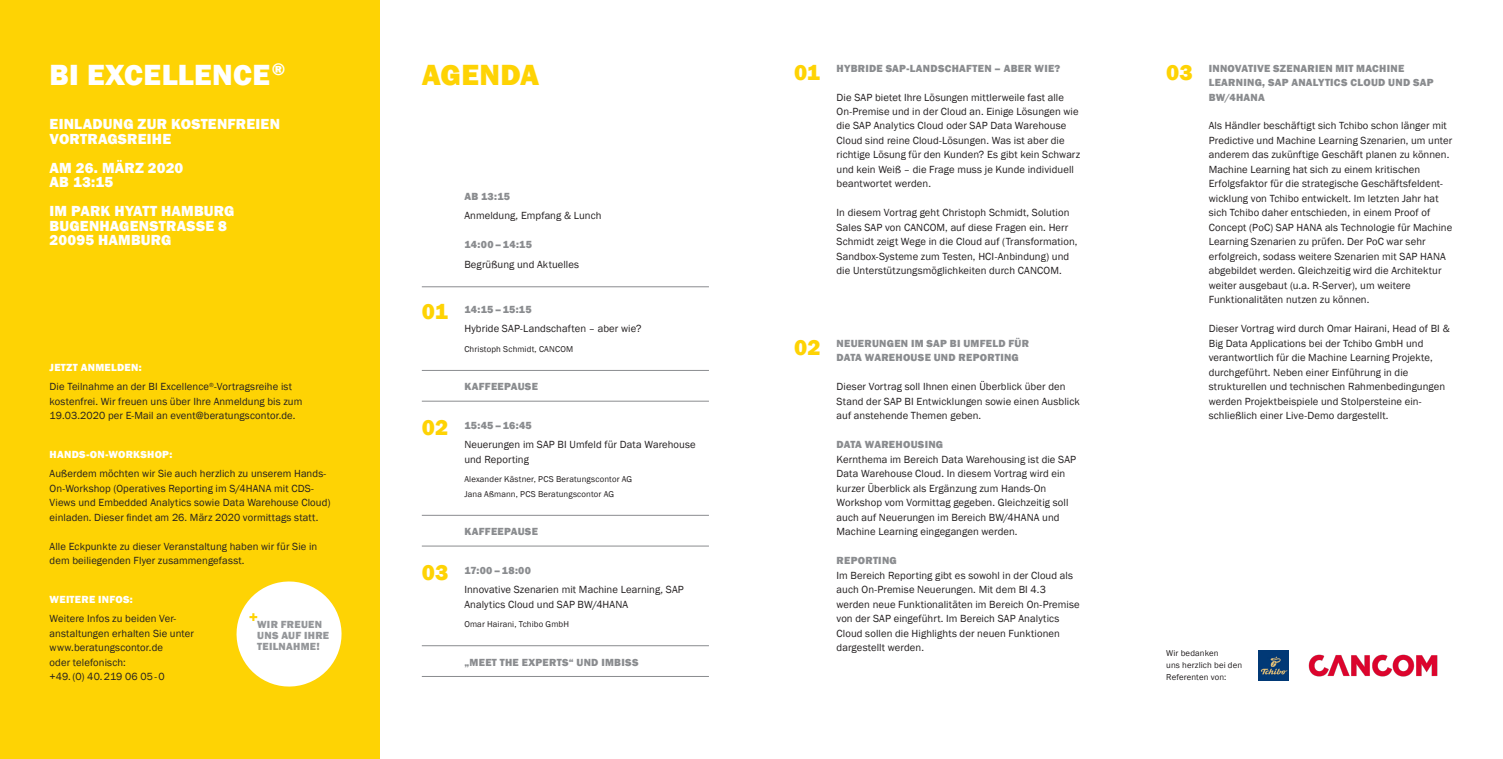
<style>
.page{position:relative;width:1503px;height:759px;background:#fff}
.page>*{position:absolute;margin:0;border:0;box-sizing:border-box;transform-origin:0 0}
.t1{font:800 30px "Franklin Gothic";letter-spacing:.015em;color:#fff}
.t2{font:800 30px "Franklin Gothic";letter-spacing:.01em;color:#fed304}
.Agenda___Kennziffer{font:800 22.5px "Franklin Gothic";letter-spacing:.005em;color:#fed304}
.t3{font:800 15px/14.5px "Franklin Gothic";letter-spacing:.015em;color:#fff}
.Fließtext{font:10.62px/14.5px "Franklin Gothic";letter-spacing:.01em;color:#231f20}
.Agenda___Pause{font:800 10.62px/14.5px "Franklin Gothic";letter-spacing:.025em;color:#8a8c8f}
.Agenda___Fließtext{font:10.62px/14.5px "Franklin Gothic";letter-spacing:.01em;color:#231f20}
.Agenda___Uhrzeit{font:800 10.62px "Franklin Gothic";letter-spacing:.03em;color:#8a8c8f}
.t4{font:800 10.62px "Franklin Gothic";letter-spacing:.025em;color:#fff}
.t5{font:800 10.62px/10.6px "Franklin Gothic";letter-spacing:.025em;color:#949699}
.Agenda___Fließtext-2{font:8.75px/14.5px "Franklin Gothic";letter-spacing:.015em;color:#231f20}
.Kontaktdaten{font:8.75px/11.9px "Franklin Gothic";letter-spacing:.015em;color:#231f20}
</style>
<div class="page">
<div style="left:0;top:0;width:379px;height:758px;background:#fed304"></div>
<svg style="left:236px;top:581px;width:106px;height:106px"></svg>
<hr style="left:422px;top:286px;width:287px;height:1px;background:#8a8c8f">
<hr style="left:422px;top:401px;width:287px;height:1px;background:#8a8c8f">
<hr style="left:422px;top:370px;width:287px;height:1px;background:#8a8c8f">
<hr style="left:422px;top:545px;width:287px;height:1px;background:#8a8c8f">
<hr style="left:422px;top:515px;width:287px;height:1px;background:#8a8c8f">
<hr style="left:422px;top:676px;width:287px;height:1px;background:#8a8c8f">
<hr style="left:422px;top:645px;width:287px;height:1px;background:#8a8c8f">
<img style="left:1258px;top:650px;width:30px;height:30px">
<img style="left:1308px;top:654px;width:129px;height:22px">
<h1 class="t1" style="left:50px;top:55px;width:237px">BI EXCELLENCE<sup>®</sup></h1>
<h2 class="t3" style="left:50px;top:117px;width:232px">EINLADUNG ZUR KOSTENFREIEN<br>VORTRAGSREIHE</h2>
<h2 class="t3" style="left:50px;top:160px;width:135px">AM 26. MÄRZ 2020<br>AB 13:15</h2>
<h2 class="t3" style="left:50px;top:204px;width:186px">IM PARK HYATT HAMBURG</h2>
<h2 class="t3" style="left:50px;top:218px;width:179px">BUGENHAGENSTRASSE 8</h2>
<h2 class="t3" style="left:50px;top:233px;width:123px">20095 HAMBURG</h2>
<h3 class="t4" style="left:50px;top:360px;width:94px">JETZT ANMELDEN:</h3>
<p class="Fließtext" style="left:50px;top:379px;width:254px">Die Teilnahme an der BI Excellence<sup>®</sup>-Vortragsreihe ist kostenfrei. Wir freuen uns über Ihre Anmeldung bis zum<br>19.03.2020 per E-Mail an event@beratungscontor.de.</p>
<h3 class="t4" style="left:50px;top:447px;width:124px">HANDS-ON-WORKSHOP:</h3>
<p class="Fließtext" style="left:50px;top:466px;width:282px">Außerdem möchten wir Sie auch herzlich zu unserem Hands-On-Workshop (Operatives Reporting im S/4HANA mit CDS-Views und Embedded Analytics sowie Data Warehouse Cloud) einladen. Dieser findet am 26. März 2020 vormittags statt.</p>
<p class="Fließtext" style="left:50px;top:539px;width:269px">Alle Eckpunkte zu dieser Veranstaltung haben wir für Sie in dem beiliegenden Flyer zusammengefasst.</p>
<h3 class="t4" style="left:50px;top:592px;width:85px">WEITERE INFOS:</h3>
<p class="Fließtext" style="left:50px;top:611px;width:146px">Weitere Infos zu beiden Ver&shy;anstaltungen erhalten Sie unter www.beratungscontor.de<br>oder telefonisch:</p>
<p class="Fließtext" style="left:50px;top:669px;width:117px">+49. (0) 40.219 06 05-0</p>
<p class="t5" style="left:257px;top:619px;width:73px">WIR FREUEN<br>UNS AUF IHRE<br>TEILNAHME!</p>
<h1 class="t2" style="left:422px;top:55px;width:119px">AGENDA</h1>
<p class="Agenda___Kennziffer" style="left:422px;top:297px;width:28px">01</p>
<p class="Agenda___Kennziffer" style="left:422px;top:413px;width:28px">02</p>
<p class="Agenda___Kennziffer" style="left:422px;top:557px;width:28px">03</p>
<p class="Agenda___Uhrzeit" style="left:464px;top:189px;width:47px">AB 13:15</p>
<p class="Agenda___Fließtext" style="left:464px;top:209px;width:139px">Anmeldung, Empfang &amp; Lunch</p>
<p class="Agenda___Uhrzeit" style="left:464px;top:238px;width:69px">14:00–14:15</p>
<p class="Agenda___Fließtext" style="left:464px;top:257px;width:116px">Begrüßung und Aktuelles</p>
<p class="Agenda___Uhrzeit" style="left:464px;top:302px;width:69px">14:15–15:15</p>
<p class="Agenda___Fließtext" style="left:464px;top:321px;width:179px">Hybride SAP-Landschaften – aber wie?</p>
<p class="Agenda___Fließtext-2" style="left:464px;top:341px;width:110px">Christoph Schmidt, CANCOM</p>
<p class="Agenda___Pause" style="left:464px;top:379px;width:75px">KAFFEEPAUSE</p>
<p class="Agenda___Uhrzeit" style="left:464px;top:418px;width:69px">15:45–16:45</p>
<p class="Agenda___Fließtext" style="left:464px;top:437px;width:233px">Neuerungen im SAP BI Umfeld für Data Warehouse und Reporting</p>
<p class="Agenda___Fließtext-2" style="left:464px;top:472px;width:169px">Alexander Kästner, PCS Beratungscontor AG<br>Jana Aßmann, PCS Beratungscontor AG</p>
<p class="Agenda___Pause" style="left:464px;top:524px;width:75px">KAFFEEPAUSE</p>
<p class="Agenda___Uhrzeit" style="left:464px;top:563px;width:68px">17:00–18:00</p>
<p class="Agenda___Fließtext" style="left:464px;top:582px;width:221px">Innovative Szenarien mit Machine Learning, SAP<br>Analytics Cloud und SAP BW/4HANA</p>
<p class="Agenda___Fließtext-2" style="left:464px;top:616px;width:106px">Omar Hairani, Tchibo GmbH</p>
<p class="Agenda___Pause" style="left:464px;top:654px;width:176px">„MEET THE EXPERTS“ UND IMBISS</p>
<h3 class="Agenda___Pause" style="left:836px;top:61px;width:225px">HYBRIDE SAP-LANDSCHAFTEN – ABER WIE?</h3>
<p class="Fließtext" style="left:836px;top:90px;width:245px">Die SAP bietet Ihre Lösungen mittlerweile fast alle On-Premise und in der Cloud an. Einige Lösungen wie die SAP Analytics Cloud oder SAP Data Warehouse Cloud sind reine Cloud-Lösungen. Was ist aber die richtige Lösung für den Kunden? Es gibt kein Schwarz und kein Weiß – die Frage muss je Kunde individuell beantwortet werden.</p>
<p class="Fließtext" style="left:836px;top:206px;width:242px">In diesem Vortrag geht Christoph Schmidt, Solution Sales SAP von CANCOM, auf diese Fragen ein. Herr Schmidt zeigt Wege in die Cloud auf (Transformation, Sandbox-Systeme zum Testen, HCI-Anbindung) und die Unterstützungsmöglichkeiten durch CANCOM.</p>
<h3 class="Agenda___Pause" style="left:1208px;top:61px;width:226px">INNOVATIVE SZENARIEN MIT MACHINE<br>LEARNING, SAP ANALYTICS CLOUD UND SAP<br>BW/4HANA</h3>
<p class="Fließtext" style="left:1208px;top:119px;width:245px">Als Händler beschäftigt sich Tchibo schon länger mit Predictive und Machine Learning Szenarien, um unter anderem das zukünftige Geschäft planen zu können.<br>Machine Learning hat sich zu einem kritischen Erfolgsfaktor für die strategische Geschäftsfeldent&shy;wicklung von Tchibo entwickelt. Im letzten Jahr hat sich Tchibo daher entschieden, in einem Proof of Concept (PoC) SAP HANA als Technologie für Machine Learning Szenarien zu prüfen. Der PoC war sehr erfolgreich, sodass weitere Szenarien mit SAP HANA abgebildet werden. Gleichzeitig wird die Architektur weiter ausgebaut (u.a. R-Server), um weitere Funktionalitäten nutzen zu können.</p>
<p class="Fließtext" style="left:1208px;top:321px;width:242px">Dieser Vortrag wird durch Omar Hairani, Head of BI &amp; Big Data Applications bei der Tchibo GmbH und verantwortlich für die Machine Learning Projekte, durchgeführt. Neben einer Einführung in die strukturellen und technischen Rahmenbedingungen werden Projektbeispiele und Stolpersteine ein&shy;schließlich einer Live-Demo dargestellt.</p>
<p class="Agenda___Kennziffer" style="left:794px;top:57px;width:28px">01</p>
<p class="Agenda___Kennziffer" style="left:1166px;top:57px;width:28px">03</p>
<h3 class="Agenda___Pause" style="left:836px;top:336px;width:194px">NEUERUNGEN IM SAP BI UMFELD FÜR</h3>
<h3 class="Agenda___Pause" style="left:836px;top:350px;width:184px">DATA WAREHOUSE UND REPORTING</h3>
<p class="Fließtext" style="left:836px;top:379px;width:245px">Dieser Vortrag soll Ihnen einen Überblick über den<br>Stand der SAP BI Entwicklungen sowie einen Ausblick auf anstehende Themen geben.</p>
<h3 class="Agenda___Pause" style="left:836px;top:437px;width:108px">DATA WAREHOUSING</h3>
<p class="Fließtext" style="left:836px;top:452px;width:241px">Kernthema im Bereich Data Warehousing ist die SAP Data Warehouse Cloud. In diesem Vortrag wird ein kurzer Überblick als Ergänzung zum Hands-On Workshop vom Vormittag gegeben. Gleichzeitig soll auch auf Neuerungen im Bereich BW/4HANA und Machine Learning eingegangen werden.</p>
<h3 class="Agenda___Pause" style="left:836px;top:553px;width:62px">REPORTING</h3>
<p class="Fließtext" style="left:836px;top:568px;width:245px">Im Bereich Reporting gibt es sowohl in der Cloud als auch On-Premise Neuerungen. Mit dem BI 4.3 werden neue Funktionalitäten im Bereich On-Premise von der SAP eingeführt. Im Bereich SAP Analytics Cloud sollen die Highlights der neuen Funktionen dargestellt werden.</p>
<p class="Agenda___Kennziffer" style="left:794px;top:332px;width:28px">02</p>
<p class="Kontaktdaten" style="left:1166px;top:647px;width:77px">Wir bedanken<br>uns herzlich bei den<br>Referenten von:</p>
</div>
